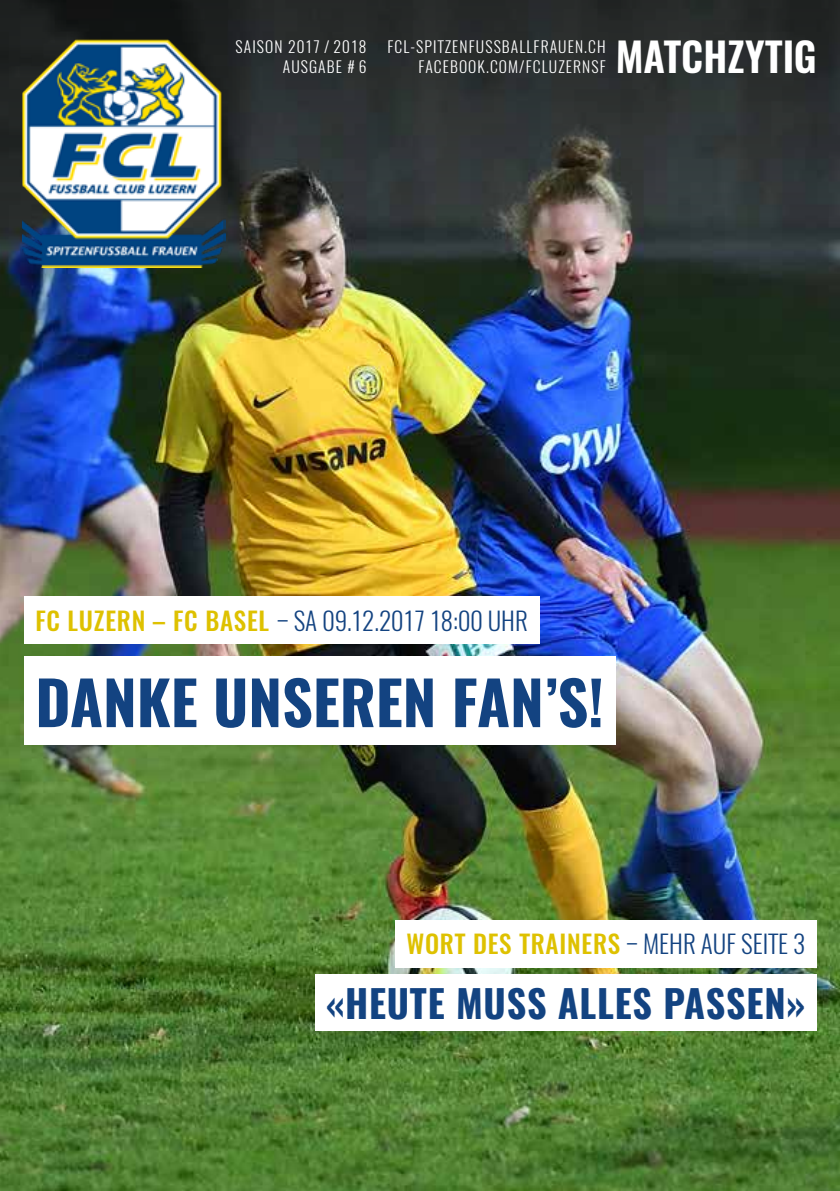
<style>
.page{position:relative;width:840px;height:1191px;background:#fff}
.page>*{position:absolute;margin:0;border:0;box-sizing:border-box;transform-origin:0 0}
.t1{font:700 60px "Oswald";color:#134381}
.t2{font:600 40px "Oswald";color:#fff}
.t3{font:700 38px "Oswald";letter-spacing:.02em;color:#134381}
.t4{font:300 25px "Oswald";color:#134381}
.t5{font:500 25px "Oswald";letter-spacing:.03em;color:#dec100}
.t6{font:300 15.6px/20px "Oswald";letter-spacing:.07em;color:#fff;text-align:right}
.s1{font-weight:500;color:#dec100}
.s2{font-weight:300;color:#134381}
</style>
<div class="page">
<img style="left:0;top:235px;width:839px;height:956px">
<svg style="left:0;top:0;width:839px;height:235px;background:#303333"></svg>
<img style="left:23px;top:36px;width:202px;height:232px">
<div style="left:24px;top:597px;width:515px;height:47px;background:#fff"></div>
<div style="left:24px;top:655px;width:590px;height:89px;background:#fff"></div>
<div style="left:395px;top:920px;width:421px;height:47px;background:#fff"></div>
<div style="left:315px;top:974px;width:501px;height:56px;background:#fff"></div>
<p class="t6" style="left:235px;top:35px;width:132px">SAISON 2017 / 2018<br>AUSGABE # 6</p>
<p class="t6" style="left:387px;top:35px;width:220px">FCL-SPITZENFUSSBALLFRAUEN.CH<br>FACEBOOK.COM/FCLUZERNSF</p>
<h2 class="t2" style="left:615px;top:35px;width:202px">MATCHZYTIG</h2>
<h3 class="t4" style="left:35px;top:598px;width:494px"><span class="s1">FC LUZERN – FC BASEL</span> – SA 09.12.2017 18:00 UHR</h3>
<h1 class="t1" style="left:35px;top:671px;width:569px">DANKE UNSEREN FAN’S!</h1>
<h3 class="t5" style="left:406px;top:931px;width:400px">WORT DES TRAINERS <sup>–</sup> <span class="s2">MEHR AUF SEITE 3</span></h3>
<h3 class="t3" style="left:325px;top:984px;width:480px">«HEUTE MUSS ALLES PASSEN»</h3>
</div>
